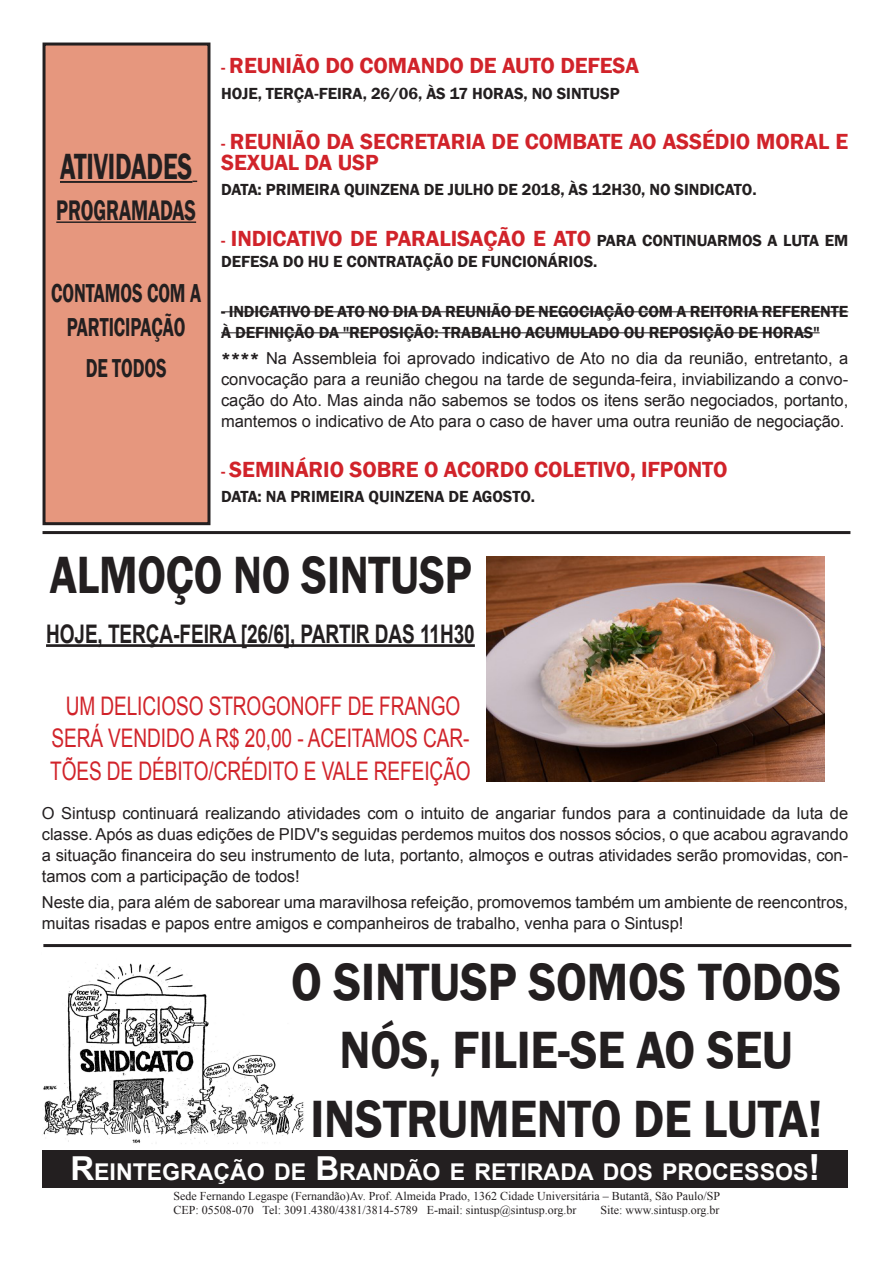
<style>
.page{position:relative;width:893px;height:1263px;background:#fff}
.page>*{position:absolute;margin:0;border:0;box-sizing:border-box;transform-origin:0 0}
.Título_3{font:600 53.85px/68.6px "Franklin Gothic";letter-spacing:-.005em;color:#231f20;text-align:center;scale:.89 1}
.Título_3-2{font:600 53.85px "Franklin Gothic";letter-spacing:-.005em;color:#231f20;scale:.83 1}
.Título_3-3{font:600 37.5px "Franklin Gothic";letter-spacing:-.005em;color:#231f20;scale:.68 1}
.Título_3-4{font:600 29.1px "Franklin Gothic";letter-spacing:-.005em;color:#231f20;scale:.68 1}
.Título_3-5{font:600 26.7px/34px "Franklin Gothic";letter-spacing:-.005em;color:#231f20;text-align:center;scale:.68 1}
.Título_3-6{font:25.65px/32.5px "Arial";letter-spacing:-.005em;color:#d1232a;text-align:center;scale:.75 1}
.Título_3-7{font:700 25.65px "Arial";letter-spacing:-.005em;color:#231f20;scale:.75 1}
.t1{font:700 23.1px "Arial";color:#fff}
.Título_3-8{font:600 22.5px/21px "Franklin Gothic";letter-spacing:-.005em;color:#d1232a}
.Título_3-9{font:16.5px/21px "Arial";letter-spacing:-.005em;color:#231f20;text-align:justify}
.Título_3-10{font:600 16.5px/21px "Franklin Gothic";letter-spacing:-.005em;color:#231f20}
.t2{font:12px/14.4px "Times New Roman";color:#231f20}
.s1{font-size:16.5px}
.s2{font-size:16.5px;color:#231f20}
.s3{font-family:"Franklin Gothic";font-weight:600}
.s4{font-size:33px}
.s5{font-size:36px}
</style>
<div class="page">
<div style="left:43px;top:1150px;width:805px;height:37px;background:#231f20"></div>
<img style="left:43px;top:947px;width:264px;height:197px">
<hr style="left:221px;top:311px;width:627px;height:1px;background:#231f20">
<hr style="left:221px;top:332px;width:599px;height:1px;background:#231f20">
<div style="left:44px;top:44px;width:165px;height:480px;background:#e6977e"></div>
<div style="left:43px;top:43px;width:167px;height:482px;border:3px solid #231f20"></div>
<hr style="left:60px;top:181px;width:132px;height:2px;background:#231f20">
<hr style="left:56px;top:221px;width:140px;height:2px;background:#231f20">
<hr style="left:43px;top:531px;width:807px;height:3px;background:#231f20">
<img style="left:486px;top:556px;width:339px;height:226px">
<hr style="left:46px;top:644px;width:429px;height:3px;background:#231f20">
<hr style="left:43px;top:944px;width:808px;height:3px;background:#231f20">
<p class="Título_3-3" style="left:60px;top:143px;width:196px">ATIVIDADES</p>
<p class="Título_3-4" style="left:56px;top:192px;width:207px">PROGRAMADAS</p>
<p class="Título_3-5" style="left:51px;top:276px;width:222px">CONTAMOS COM A<br>PARTICIPAÇÃO</p>
<p class="Título_3-5" style="left:86px;top:351px;width:120px">DE TODOS</p>
<p class="Título_3-8" style="left:221px;top:56px;width:419px"><span class="s1">-</span> REUNIÃO DO COMANDO DE AUTO DEFESA</p>
<p class="Título_3-10" style="left:221px;top:83px;width:400px">HOJE, TERÇA-FEIRA, 26/06, ÀS 17 HORAS, NO SINTUSP</p>
<p class="Título_3-8" style="left:221px;top:131px;width:629px"><span class="s1">-</span> REUNIÃO DA SECRETARIA DE COMBATE AO ASSÉDIO MORAL E<br>SEXUAL DA USP</p>
<p class="Título_3-10" style="left:221px;top:179px;width:537px">DATA: PRIMEIRA QUINZENA DE JULHO DE 2018, ÀS 12H30, NO SINDICATO.</p>
<p class="Título_3-8" style="left:221px;top:228px;width:629px"><span class="s1">-</span> INDICATIVO DE PARALISAÇÃO E ATO <span class="s2">PARA CONTINUARMOS A LUTA EM</span></p>
<p class="Título_3-10" style="left:221px;top:251px;width:378px">DEFESA DO HU E CONTRATAÇÃO DE FUNCIONÁRIOS.</p>
<p class="Título_3-10" style="left:221px;top:301px;width:629px">- INDICATIVO DE ATO NO DIA DA REUNIÃO DE NEGOCIAÇÃO COM A REITORIA REFERENTE<br>À DEFINIÇÃO DA "REPOSIÇÃO: TRABALHO ACUMULADO OU REPOSIÇÃO DE HORAS"</p>
<p class="Título_3-9" style="left:221px;top:347px;width:629px"><span class="s3">****</span> Na Assembleia foi aprovado indicativo de Ato no dia da reunião, entretanto, a convocação para a reunião chegou na tarde de segunda-feira, inviabilizando a convo&shy;cação do Ato. Mas ainda não sabemos se todos os itens serão negociados, portanto, mantemos o indicativo de Ato para o caso de haver uma outra reunião de negociação.</p>
<p class="Título_3-8" style="left:221px;top:459px;width:508px"><span class="s1">-</span> SEMINÁRIO SOBRE O ACORDO COLETIVO, IFPONTO</p>
<p class="Título_3-10" style="left:221px;top:486px;width:316px">DATA: NA PRIMEIRA QUINZENA DE AGOSTO.</p>
<p class="Título_3-2" style="left:50px;top:542px;width:510px">ALMOÇO NO SINTUSP</p>
<p class="Título_3-7" style="left:46px;top:617px;width:573px">HOJE, TERÇA-FEIRA [26/6], PARTIR DAS 11H30</p>
<p class="Título_3-6" style="left:50px;top:690px;width:562px">UM DELICIOSO STROGONOFF DE FRANGO<br>SERÁ VENDIDO A R$ 20,00 - ACEITAMOS CAR-<br>TÕES DE DÉBITO/CRÉDITO E VALE REFEIÇÃO</p>
<p class="Título_3-9" style="left:42px;top:803px;width:808px">O Sintusp continuará realizando atividades com o intuito de angariar fundos para a continuidade da luta de classe. Após as duas edições de PIDV's seguidas perdemos muitos dos nossos sócios, o que acabou agravando a situação financeira do seu instrumento de luta, portanto, almoços e outras atividades serão promovidas, con&shy;tamos com a participação de todos!</p>
<p class="Título_3-9" style="left:42px;top:891px;width:808px">Neste dia, para além de saborear uma maravilhosa refeição, promovemos também um ambiente de reencontros, muitas risadas e papos entre amigos e companheiros de trabalho, venha para o Sintusp!</p>
<p class="Título_3" style="left:291px;top:948px;width:620px">O SINTUSP SOMOS TODOS<br>NÓS, FILIE-SE AO SEU<br>INSTRUMENTO DE LUTA!</p>
<h3 class="t1" style="left:70px;top:1156px;width:751px"><span class="s4">R</span>EINTEGRAÇÃO DE <span class="s4">B</span>RANDÃO E RETIRADA DOS PROCESSOS<span class="s5">!</span></h3>
<p class="t2" style="left:173px;top:1188px;width:548px">Sede Fernando Legaspe (Fernandão)Av. Prof. Almeida Prado, 1362 Cidade Universitária – Butantã, São Paulo/SP<br>CEP: 05508-070 Tel: 3091.4380/4381/3814-5789 E-mail: sintusp@sintusp.org.br</p>
<p class="t2" style="left:601px;top:1203px;width:121px">Site: www.sintusp.org.br</p>
</div>
